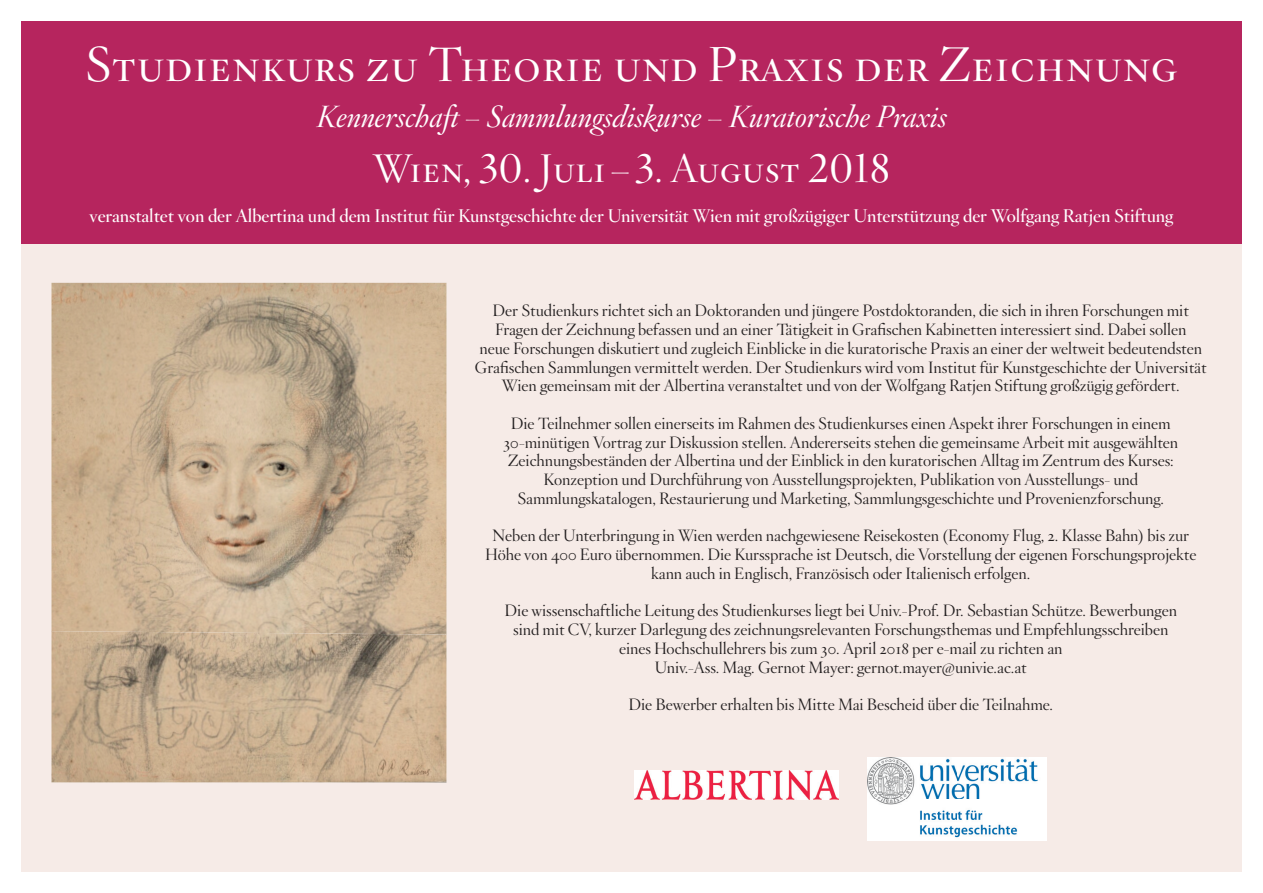
<style>
.page{position:relative;width:1263px;height:893px;background:#fff}
.page>*{position:absolute;margin:0;border:0;box-sizing:border-box;transform-origin:0 0}
.t1{font:48px "Hoefler Titling Light SC";color:#fff}
.t2{font:39px "Hoefler Titling Light SC";color:#fff}
.t3{font:italic 300 30px "Hoefler Titling";color:#fff}
.t4{font:600 18px "Hoefler Titling";color:#fff}
.t5{font:300 16.2px/18.8px "Hoefler Titling";color:#231f20;text-align:center}
</style>
<div class="page">
<div style="left:21px;top:31px;width:1221px;height:841px;background:#f6ebe7"></div>
<div style="left:21px;top:21px;width:1221px;height:223px;background:#b6255e"></div>
<img style="left:867px;top:758px;width:90px;height:82px">
<img style="left:957px;top:758px;width:90px;height:82px">
<img style="left:635px;top:771px;width:101px;height:28px">
<img style="left:736px;top:771px;width:102px;height:28px">
<img style="left:51px;top:283px;width:395px;height:348px">
<img style="left:51px;top:631px;width:395px;height:151px">
<h1 class="t1" style="left:85px;top:35px;width:1094px">Studienkurs zu Theorie und Praxis der Zeichnung</h1>
<h3 class="t3" style="left:316px;top:99px;width:632px">Kennerschaft – Sammlungsdiskurse – Kuratorische Praxis</h3>
<h2 class="t2" style="left:373px;top:145px;width:518px">Wien, 30. Juli – 3. August 2018</h2>
<p class="t4" style="left:90px;top:201px;width:1085px">veranstaltet von der Albertina und dem Institut für Kunstgeschichte der Universität Wien mit großzügiger Unterstützung der Wolfgang Ratjen Stiftung</p>
<p class="t5" style="left:475px;top:300px;width:733px">Der Studienkurs richtet sich an Doktoranden und jüngere Postdoktoranden, die sich in ihren Forschungen mit Fragen der Zeichnung befassen und an einer Tätigkeit in Grafischen Kabinetten interessiert sind. Dabei sollen<br>neue Forschungen diskutiert und zugleich Einblicke in die kuratorische Praxis an einer der weltweit bedeutendsten Grafischen Sammlungen vermittelt werden. Der Studienkurs wird vom Institut für Kunstgeschichte der Universität Wien gemeinsam mit der Albertina veranstaltet und von der Wolfgang Ratjen Stiftung großzügig gefördert.</p>
<p class="t5" style="left:503px;top:413px;width:676px">Die Teilnehmer sollen einerseits im Rahmen des Studienkurses einen Aspekt ihrer Forschungen in einem 30-minütigen Vortrag zur Diskussion stellen. Andererseits stehen die gemeinsame Arbeit mit ausgewählten Zeichnungsbeständen der Albertina und der Einblick in den kuratorischen Alltag im Zentrum des Kurses:<br>Konzeption und Durchführung von Ausstellungsprojekten, Publikation von Ausstellungs- und Sammlungskatalogen, Restaurierung und Marketing, Sammlungsgeschichte und Provenienzforschung.</p>
<p class="t5" style="left:485px;top:525px;width:713px">Neben der Unterbringung in Wien werden nachgewiesene Reisekosten (Economy Flug, 2. Klasse Bahn) bis zur<br>Höhe von 400 Euro übernommen. Die Kurssprache ist Deutsch, die Vorstellung der eigenen Forschungsprojekte kann auch in Englisch, Französisch oder Italienisch erfolgen.</p>
<p class="t5" style="left:505px;top:600px;width:674px">Die wissenschaftliche Leitung des Studienkurses liegt bei Univ.-Prof. Dr. Sebastian Schütze. Bewerbungen sind mit CV, kurzer Darlegung des zeichnungsrelevanten Forschungsthemas und Empfehlungsschreiben eines Hochschullehrers bis zum 30. April 2018 per e-mail zu richten an<br>Univ.-Ass. Mag. Gernot Mayer: gernot.mayer@univie.ac.at</p>
<p class="t5" style="left:628px;top:694px;width:426px">Die Bewerber erhalten bis Mitte Mai Bescheid über die Teilnahme.</p>
</div>
